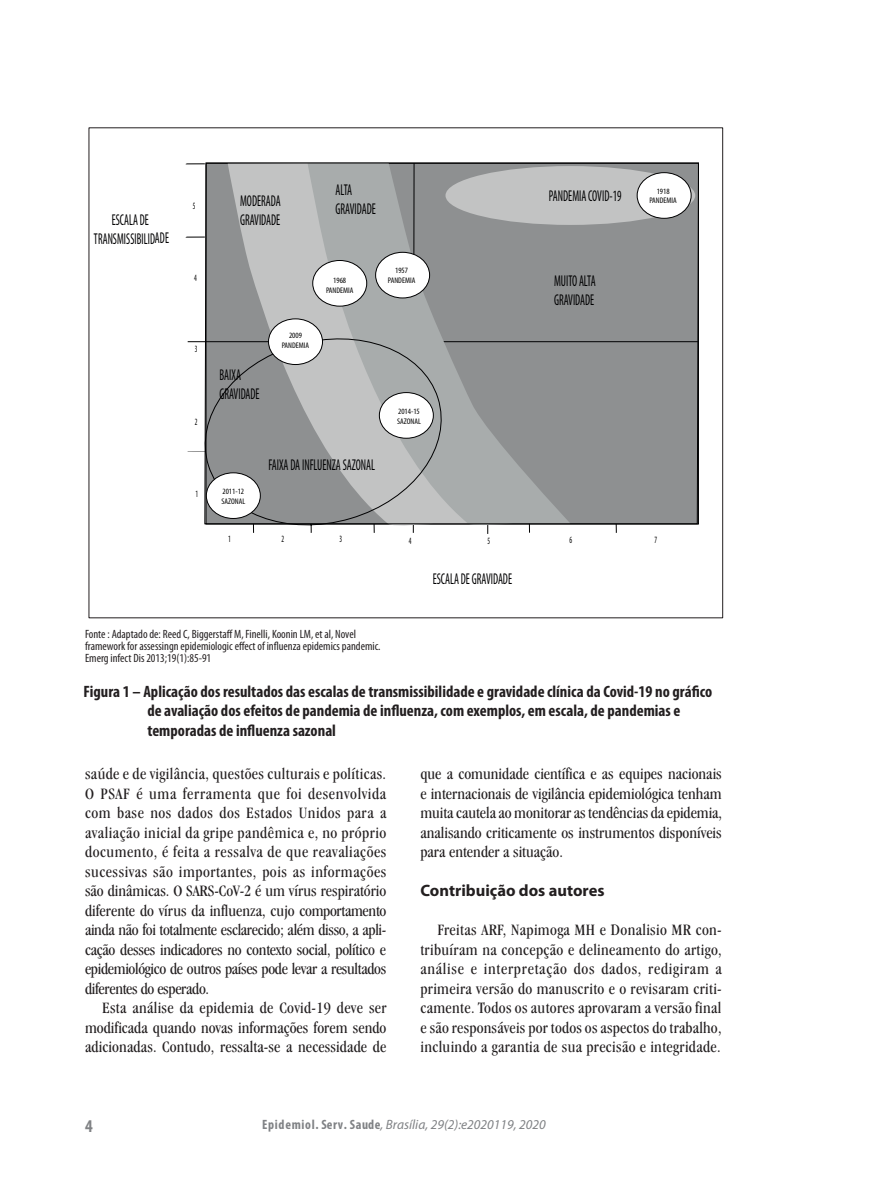
<style>
.page{position:relative;width:893px;height:1191px;background:#fff}
.page>*{position:absolute;margin:0;border:0;box-sizing:border-box;transform-origin:0 0}
.t1{font:700 condensed 18px "Myriad Pro";color:#808285}
.t2{font:condensed 16.5px/19.5px "Garamond IT Cby BT";color:#231f20;text-align:justify}
.t3{font:700 condensed 16.5px/19.5px "Myriad Pro";color:#231f20}
.t4{font:700 16.5px "Myriad Pro";color:#231f20}
.t5{font:condensed 15.75px/18.9px "Myriad Pro";color:#000001;scale:.73 1}
.t6{font:condensed 15.75px/18.9px "Myriad Pro";color:#000002;text-align:center;scale:.73 1}
.t7{font:italic 13.5px "Myriad Pro";color:#808285}
.t8{font:condensed 12px/12px "Myriad Pro";color:#231f20}
.t9{font:condensed 9.6px "Myriad Pro";color:#000001;scale:.73 1}
.t10{font:condensed 8.1px/9.8px "Myriad Pro";color:#000001;text-align:center}
.s1{font-weight:700;font-style:normal;font-stretch:condensed}
</style>
<div class="page">
<svg style="left:186px;top:163px;width:18px;height:74px"></svg>
<svg style="left:193px;top:341px;width:424px;height:193px"></svg>
<svg style="left:204px;top:163px;width:495px;height:361px;background:#a2a4a4"></svg>
<div style="left:379px;top:392px;width:54px;height:46px;background:#fff;border-radius:50%"></div>
<div style="left:379px;top:392px;width:55px;height:46px;border:1px solid #000001;border-radius:50%"></div>
<p class="t6" style="left:93px;top:211px;width:104px;rotate:-1deg">ESCALA DE<br>TRANSMISSIBILIDADE</p>
<p class="t9" style="left:193px;top:200px;width:5px">5</p>
<p class="t9" style="left:194px;top:271px;width:5px">4</p>
<p class="t9" style="left:195px;top:343px;width:5px">3</p>
<p class="t9" style="left:195px;top:416px;width:5px">2</p>
<p class="t9" style="left:196px;top:488px;width:5px">1</p>
<p class="t5" style="left:240px;top:191px;width:57px">MODERADA<br>GRAVIDADE</p>
<p class="t5" style="left:336px;top:181px;width:57px">ALTA<br>GRAVIDADE</p>
<p class="t5" style="left:549px;top:186px;width:101px">PANDEMIA COVID-19</p>
<p class="t10" style="left:326px;top:275px;width:29px">1968<br>PANDEMIA</p>
<p class="t10" style="left:388px;top:266px;width:29px">1957<br>PANDEMIA</p>
<p class="t5" style="left:219px;top:365px;width:57px">BAIXA<br>GRAVIDADE</p>
<p class="t10" style="left:282px;top:330px;width:29px">2009<br>PANDEMIA</p>
<p class="t10" style="left:221px;top:487px;width:25px;text-align:left">2011-12<br>SAZONAL</p>
<p class="t5" style="left:268px;top:455px;width:148px">FAIXA DA INFLUENZA SAZONAL</p>
<p class="t10" style="left:397px;top:407px;width:25px;text-align:left">2014-15<br>SAZONAL</p>
<p class="t5" style="left:554px;top:271px;width:59px">MUITO ALTA<br>GRAVIDADE</p>
<p class="t10" style="left:649px;top:186px;width:29px">1918<br>PANDEMIA</p>
<p class="t9" style="left:228px;top:533px;width:5px">1</p>
<p class="t9" style="left:281px;top:533px;width:5px">2</p>
<p class="t9" style="left:339px;top:533px;width:5px">3</p>
<p class="t9" style="left:409px;top:535px;width:5px">4</p>
<p class="t9" style="left:487px;top:535px;width:5px">5</p>
<p class="t6" style="left:433px;top:569px;width:110px">ESCALA DE GRAVIDADE</p>
<p class="t9" style="left:569px;top:534px;width:5px">6</p>
<p class="t9" style="left:654px;top:534px;width:5px">7</p>
<p class="t8" style="left:85px;top:627px;width:297px">Fonte : Adaptado de: Reed C, Biggerstaff M, Finelli, Koonin LM, et al, Novel framework for assessingn epidemiologic effect of influenza epidemics pandemic.<br>Emerg infect Dis 2013;19(1):85-91</p>
<p class="t3" style="left:147px;top:681px;width:566px;text-indent:-64px">Figura 1 – Aplicação dos resultados das escalas de transmissibilidade e gravidade clínica da Covid-19 no gráfico de avaliação dos efeitos de pandemia de influenza, com exemplos, em escala, de pandemias e temporadas de influenza sazonal</p>
<p class="t2" style="left:85px;top:764px;width:303px">saúde e de vigilância, questões culturais e políticas.<br>O PSAF é uma ferramenta que foi desenvolvida com base nos dados dos Estados Unidos para a avaliação inicial da gripe pandêmica e, no próprio documento, é feita a ressalva de que reavaliações sucessivas são importantes, pois as informações são dinâmicas. O SARS-CoV-2 é um vírus respiratório diferente do vírus da influenza, cujo comportamento ainda não foi totalmente esclarecido; além disso, a apli&shy;cação desses indicadores no contexto social, político e epidemiológico de outros países pode levar a resultados diferentes do esperado.</p>
<p class="t2" style="left:85px;top:998px;width:303px;text-indent:17px">Esta análise da epidemia de Covid-19 deve ser modificada quando novas informações forem sendo adicionadas. Contudo, ressalta-se a necessidade de</p>
<p class="t2" style="left:420px;top:764px;width:303px">que a comunidade científica e as equipes nacionais e internacionais de vigilância epidemiológica tenham muita cautela ao monitorar as tendências da epidemia, analisando criticamente os instrumentos disponíveis para entender a situação.</p>
<p class="t4" style="left:420px;top:880px;width:186px">Contribuição dos autores</p>
<p class="t2" style="left:420px;top:920px;width:303px;text-indent:17px">Freitas ARF, Napimoga MH e Donalisio MR con&shy;tribuíram na concepção e delineamento do artigo, análise e interpretação dos dados, redigiram a primeira versão do manuscrito e o revisaram criti&shy;camente. Todos os autores aprovaram a versão final e são responsáveis por todos os aspectos do trabalho, incluindo a garantia de sua precisão e integridade.</p>
<p class="t1" style="left:85px;top:1115px;width:9px">4</p>
<p class="t7" style="left:262px;top:1116px;width:285px"><span class="s1">Epidemiol. Serv. Saude</span>, Brasília, 29(2):e2020119, 2020</p>
</div>
